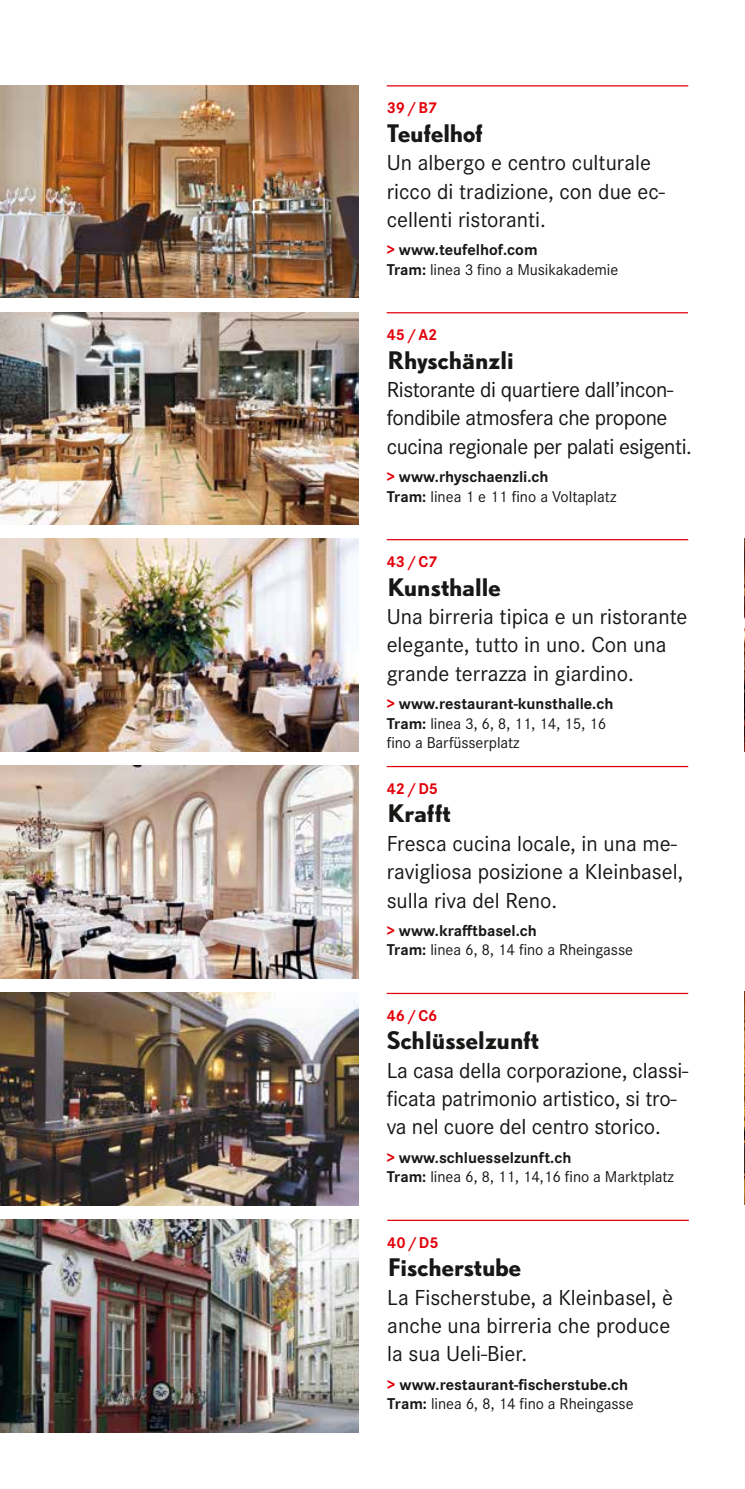
<style>
.page{position:relative;width:745px;height:1489px;background:#fff}
.page>*{position:absolute;margin:0;border:0;box-sizing:border-box;transform-origin:0 0}
.t1{font:22.5px/28.2px "Corporate S";color:#171715}
.t2{font:22.5px/28.2px "Corporate S";letter-spacing:-.02em;color:#171715}
.t3{font:700 22.5px "DTL Nobel T";letter-spacing:-.01em;color:#171715}
.t4{font:16.25px/19.5px "Corporate S";letter-spacing:-.005em;color:#171715}
.t5{font:700 16.25px/19.5px "Corporate S";color:#171715}
.t6{font:700 16.25px "Corporate S";color:#e2000a}
.s1{font-weight:700;color:#e2000a}
.s2{font-weight:700}
.s3{color:#e2000a}
.s4{font-weight:400}
</style>
<div class="page">
<img style="left:0;top:312px;width:358px;height:213px">
<hr style="left:386px;top:85px;width:301px;height:1px;background:#e2000a">
<hr style="left:386px;top:312px;width:310px;height:1px;background:#e2000a">
<hr style="left:386px;top:766px;width:301px;height:1px;background:#e2000a">
<img style="left:0;top:539px;width:358px;height:212px">
<img style="left:0;top:992px;width:358px;height:213px">
<hr style="left:386px;top:539px;width:301px;height:1px;background:#e2000a">
<hr style="left:386px;top:992px;width:301px;height:2px;background:#e2000a">
<hr style="left:387px;top:1219px;width:301px;height:1px;background:#e2000a">
<img style="left:0;top:85px;width:358px;height:213px">
<img style="left:0;top:765px;width:358px;height:213px">
<img style="left:0;top:1219px;width:358px;height:212px">
<div style="left:687px;top:295px;width:21px;height:43px;background:#fff"></div>
<p class="t6" style="left:386px;top:97px;width:52px">39/B7</p>
<p class="t3" style="left:386px;top:118px;width:98px">Teufelhof</p>
<p class="t1" style="left:386px;top:149px;width:280px">Un albergo e centro culturale ricco di tradizione, con due ec&shy;cellenti ristoranti.</p>
<p class="t4" style="left:386px;top:240px;width:233px"><span class="s1">&gt;</span> <span class="s2">www.teufelhof.com<br>Tram:</span> linea 3 fino a Musikakademie</p>
<p class="t6" style="left:386px;top:324px;width:52px">45/A2</p>
<p class="t3" style="left:386px;top:344px;width:128px">Rhyschänzli</p>
<p class="t2" style="left:386px;top:375px;width:306px">Ristorante di quartiere dall’incon&shy;fondibile atmosfera che propone cucina regionale per palati esigenti.</p>
<p class="t5" style="left:386px;top:466px;width:231px"><span class="s3">&gt;</span> www.rhyschaenzli.ch<br>Tram: <span class="s4">linea 1 e 11 fino a Voltaplatz</span></p>
<p class="t6" style="left:386px;top:550px;width:52px">43/C7</p>
<p class="t3" style="left:386px;top:571px;width:116px">Kunsthalle</p>
<p class="t1" style="left:386px;top:602px;width:302px">Una birreria tipica e un ristorante elegante, tutto in uno. Con una grande terrazza in giardino.</p>
<p class="t4" style="left:386px;top:694px;width:228px"><span class="s1">&gt;</span> <span class="s2">www.restaurant-kunsthalle.ch<br>Tram:</span> linea 3, 6, 8, 11, 14, 15, 16 fino a Barfüsserplatz</p>
<p class="t6" style="left:386px;top:777px;width:53px">42/D5</p>
<p class="t3" style="left:386px;top:798px;width:65px">Krafft</p>
<p class="t1" style="left:386px;top:829px;width:298px">Fresca cucina locale, in una me&shy;ravigliosa posizione a Kleinbasel, sulla riva del Reno.</p>
<p class="t4" style="left:386px;top:920px;width:247px"><span class="s1">&gt;</span> <span class="s2">www.krafftbasel.ch<br>Tram:</span> linea 6, 8, 14 fino a Rheingasse</p>
<p class="t6" style="left:386px;top:1004px;width:52px">46/C6</p>
<p class="t3" style="left:386px;top:1025px;width:154px">Schlüsselzunft</p>
<p class="t1" style="left:386px;top:1056px;width:303px">La casa della corporazione, classi&shy;ficata patrimonio artistico, si tro&shy;va nel cuore del centro storico.</p>
<p class="t4" style="left:386px;top:1147px;width:289px"><span class="s1">&gt;</span> <span class="s2">www.schluesselzunft.ch<br>Tram:</span> linea 6, 8, 11, 14,16 fino a Marktplatz</p>
<p class="t6" style="left:387px;top:1231px;width:53px">40/D5</p>
<p class="t3" style="left:387px;top:1251px;width:135px">Fischerstube</p>
<p class="t1" style="left:387px;top:1283px;width:287px">La Fischerstube, a Kleinbasel, è anche una birreria che produce la sua Ueli-Bier.</p>
<p class="t5" style="left:387px;top:1373px;width:247px"><span class="s3">&gt;</span> www.restaurant-fischerstube.ch<br>Tram: <span class="s4">linea 6, 8, 14 fino a Rheingasse</span></p>
</div>
